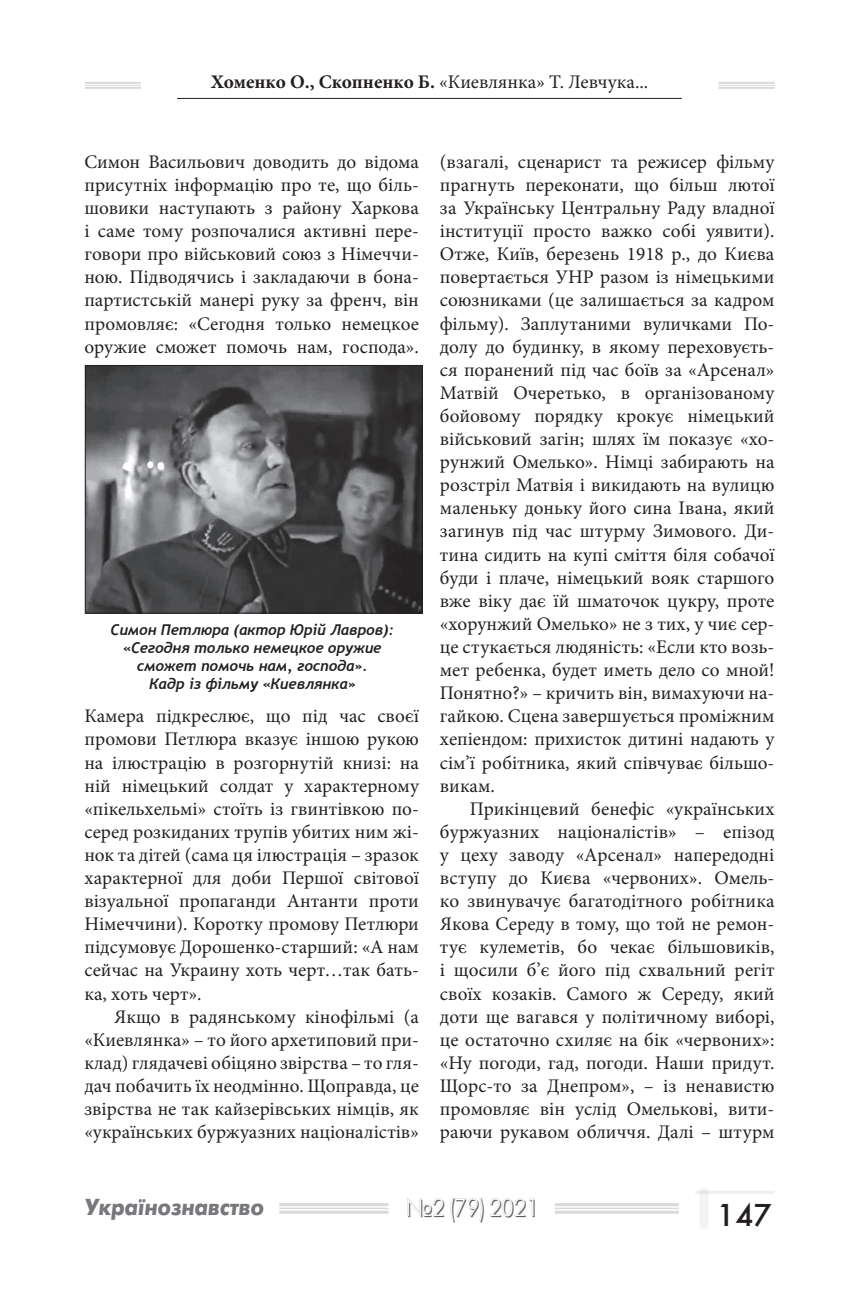
<style>
.page{position:relative;width:844px;height:1290px;background:#fff}
.page>*{position:absolute;margin:0;border:0;box-sizing:border-box;transform-origin:0 0}
.t1{font:31.5px "Futura Futuris";color:#231f20}
.t2{font:24.5px "Futura Futuris Shadow";color:#5f5f62;scale:.93 1}
.t3{font:italic 700 23.1px "Futura Futuris";color:#76787b;scale:.91 1}
.t4{font:19.25px/23.1px "Minion Pro";color:#231f20;text-align:justify}
.t5{font:italic 700 14.88px/17.8px "Trebuchet";color:#231f20;text-align:center}
.s1{font-weight:700}
</style>
<div class="page">
<hr style="left:85px;top:82px;width:56px;height:2px;background:#231f20">
<hr style="left:85px;top:85px;width:56px;height:1px;background:#231f20">
<hr style="left:85px;top:87px;width:56px;height:2px;background:#231f20">
<hr style="left:718px;top:82px;width:56px;height:2px;background:#231f20">
<hr style="left:718px;top:85px;width:56px;height:1px;background:#231f20">
<hr style="left:718px;top:87px;width:56px;height:2px;background:#231f20">
<hr style="left:177px;top:98px;width:504px;height:1px;background:#231f20">
<hr style="left:279px;top:1203px;width:109px;height:3px;background:#231f20">
<hr style="left:279px;top:1207px;width:109px;height:2px;background:#231f20">
<hr style="left:279px;top:1210px;width:109px;height:3px;background:#231f20">
<hr style="left:554px;top:1203px;width:124px;height:3px;background:#231f20">
<hr style="left:554px;top:1207px;width:124px;height:2px;background:#231f20">
<hr style="left:554px;top:1210px;width:124px;height:3px;background:#231f20">
<hr style="left:695px;top:1191px;width:79px;height:3px;background:#231f20">
<svg style="left:699px;top:1188px;width:9px;height:40px"></svg>
<img style="left:87px;top:367px;width:333px;height:244px">
<div style="left:85px;top:365px;width:337px;height:248px;border:1px solid #231f20"></div>
<p class="t4" style="left:211px;top:71px;width:439px"><span class="s1">Хоменко О., Скопненко Б.</span> «Киевлянка» Т. Левчука...</p>
<p class="t4" style="left:84px;top:150px;width:336px">Симон Васильович доводить до відома присутніх інформацію про те, що біль&shy;шовики наступають з району Харкова і саме тому розпочалися активні пере&shy;говори про військовий союз з Німеччи&shy;ною. Підводячись і закладаючи в бона&shy;партистській манері руку за френч, він промовляє: «Сегодня только немецкое оружие сможет помочь нам, господа».</p>
<p class="t5" style="left:111px;top:621px;width:285px">Симон Петлюра (актор Юрій Лавров): «Сегодня только немецкое оружие сможет помочь нам, господа».<br>Кадр із фільму «Киевлянка»</p>
<p class="t4" style="left:84px;top:705px;width:336px">Камера підкреслює, що під час своєї промови Петлюра вказує іншою рукою на ілюстрацію в розгорнутій книзі: на ній німецький солдат у характерному «пікельхельмі» стоїть із гвинтівкою по&shy;серед розкиданих трупів убитих ним жі&shy;нок та дітей (сама ця ілюстрація – зразок характерної для доби Першої світової візуальної пропаганди Антанти проти Німеччини). Коротку промову Петлюри підсумовує Дорошенко-старший: «А нам сейчас на Украину хоть черт…так бать&shy;ка, хоть черт».</p>
<p class="t4" style="left:84px;top:1005px;width:336px;text-indent:30px">Якщо в радянському кінофільмі (а «Киевлянка» – то його архетиповий при&shy;клад) глядачеві обіцяно звірства – то гля&shy;дач побачить їх неодмінно. Щоправда, це звірства не так кайзерівських німців, як «українських буржуазних націоналістів»</p>
<p class="t4" style="left:440px;top:150px;width:336px">(взагалі, сценарист та режисер фільму прагнуть переконати, що більш лютої за Українську Центральну Раду владної інституції просто важко собі уявити).<br>Отже, Київ, березень 1918 р., до Києва повертається УНР разом із німецькими союзниками (це залишається за кадром фільму). Заплутаними вуличками По&shy;долу до будинку, в якому переховуєть&shy;ся поранений під час боїв за «Арсенал» Матвій Очеретько, в організованому бойовому порядку крокує німецький військовий загін; шлях їм показує «хо&shy;рунжий Омелько». Німці забирають на розстріл Матвія і викидають на вулицю маленьку доньку його сина Івана, який загинув під час штурму Зимового. Ди&shy;тина сидить на купі сміття біля собачої буди і плаче, німецький вояк старшого вже віку дає їй шматочок цукру, проте «хорунжий Омелько» не з тих, у чиє сер&shy;це стукається людяність: «Если кто возь&shy;мет ребенка, будет иметь дело со мной!<br>Понятно?» – кричить він, вимахуючи на&shy;гайкою. Сцена завершується проміжним хепіендом: прихисток дитині надають у сім’ї робітника, який співчуває більшо&shy;викам.</p>
<p class="t4" style="left:440px;top:797px;width:336px;text-indent:30px">Прикінцевий бенефіс «українських буржуазних націоналістів» – епізод у цеху заводу «Арсенал» напередодні вступу до Києва «червоних». Омель&shy;ко звинувачує багатодітного робітника Якова Середу в тому, що той не ремон&shy;тує кулеметів, бо чекає більшовиків, і щосили б’є його під схвальний регіт своїх козаків. Самого ж Середу, який доти ще вагався у політичному виборі, це остаточно схиляє на бік «червоних»: «Ну погоди, гад, погоди. Наши придут.<br>Щорс-то за Днепром», – із ненавистю промовляє він услід Омелькові, вити&shy;раючи рукавом обличчя. Далі – штурм</p>
<p class="t3" style="left:84px;top:1193px;width:199px">Українознавство</p>
<p class="t2" style="left:406px;top:1194px;width:144px">№2 (79) 2021</p>
<h1 class="t1" style="left:716px;top:1195px;width:57px">147</h1>
</div>
